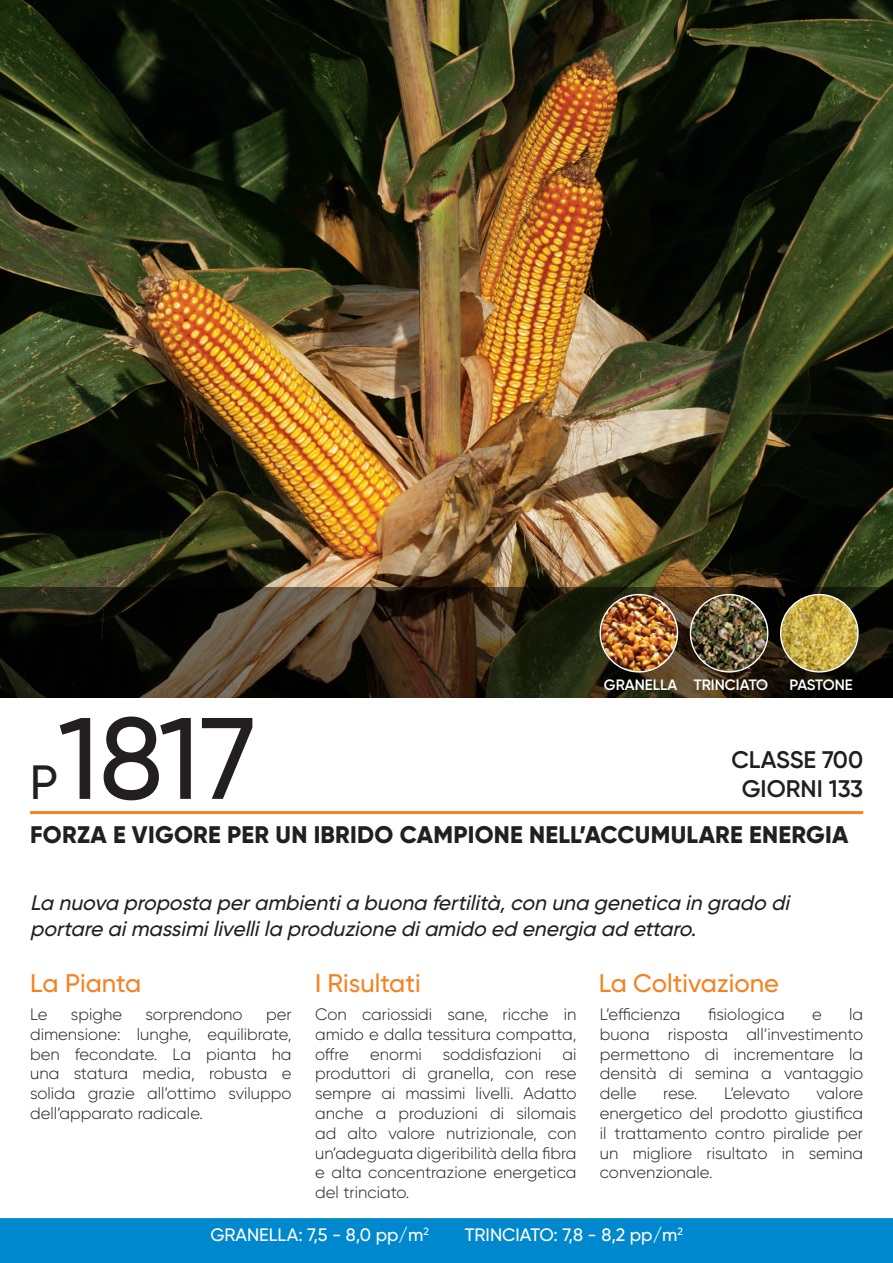
<style>
.page{position:relative;width:893px;height:1263px;background:#fff}
.page>*{position:absolute;margin:0;border:0;box-sizing:border-box;transform-origin:0 0}
.t1{font:500 115.5px "Gilroy";color:#231f20}
.t2{font:500 48px "Gilroy";color:#231f20}
.t3{font:500 25.5px "Gilroy";color:#f58220}
.t4{font:800 24px "Gilroy";letter-spacing:.01em;color:#231f20}
.t5{font:600 24px "Gilroy";color:#231f20}
.t6{font:italic 500 21px/25.2px "Gilroy";color:#231f20}
.t7{font:500 18px "Gilroy";color:#fff}
.t8{font:300 16.5px/19.8px "Gilroy";color:#231f20;text-align:justify}
.t9{font:600 15px "Gilroy";color:#fff}
.t10{font:600 15px "Gilroy";letter-spacing:-.02em;color:#fff}
.s1{font-style:inherit}
</style>
<div class="page">
<hr style="left:30px;top:811px;width:833px;height:3px;background:#f58220">
<div style="left:0;top:1218px;width:893px;height:45px;background:#0088ce"></div>
<img style="left:0;top:0;width:893px;height:587px">
<svg style="left:0;top:587px;width:893px;height:110px;background:#2c2417"></svg>
<img style="left:781px;top:595px;width:77px;height:77px;border-radius:39px">
<div style="left:780px;top:594px;width:79px;height:78px;border:1px solid #fff;border-radius:50%"></div>
<img style="left:690px;top:595px;width:78px;height:77px;border-radius:39px">
<div style="left:690px;top:594px;width:78px;height:78px;border:1px solid #fff;border-radius:50%"></div>
<img style="left:600px;top:595px;width:77px;height:77px;border-radius:39px">
<div style="left:599px;top:594px;width:79px;height:78px;border:1px solid #fff;border-radius:50%"></div>
<p class="t1" style="left:58px;top:687px;width:200px">1817</p>
<p class="t2" style="left:30px;top:752px;width:30px">P</p>
<p class="t9" style="left:604px;top:676px;width:75px">GRANELLA</p>
<p class="t9" style="left:694px;top:676px;width:76px">TRINCIATO</p>
<p class="t10" style="left:789px;top:676px;width:65px">PASTONE</p>
<p class="t5" style="left:731px;top:745px;width:133px">CLASSE 700</p>
<p class="t5" style="left:742px;top:774px;width:123px">GIORNI 133</p>
<p class="t4" style="left:30px;top:820px;width:820px">FORZA E VIGORE PER UN IBRIDO CAMPIONE NELL’ACCUMULARE ENERGIA</p>
<p class="t6" style="left:30px;top:890px;width:766px">La nuova proposta perambientia buona fertilità,con una genetica in grado di portare aimassimilivellila produzione diamido ed energia ad ettaro.</p>
<h3 class="t3" style="left:30px;top:967px;width:113px"><span class="s1">L</span>a Pianta</h3>
<h3 class="t3" style="left:315px;top:967px;width:107px">I Risultati</h3>
<h3 class="t3" style="left:599px;top:967px;width:182px">La Coltivazione</h3>
<p class="t8" style="left:30px;top:1004px;width:263px;text-indent:236px">per dimensione: lunghe, equilibrate, ben fecondate. La pianta ha una statura media, robusta e solida grazie all’ottimo sviluppo dell’apparato radicale.</p>
<p class="t8" style="left:315px;top:1004px;width:263px">Con cariossidi sane, ricche in amido e dalla tessitura compatta, offre</p>
<p class="t8" style="left:30px;top:1004px;width:19px">Le</p>
<p class="t8" style="left:71px;top:1004px;width:53px">spighe</p>
<p class="t8" style="left:146px;top:1004px;width:99px">sorprendono</p>
<p class="t8" style="left:370px;top:1044px;width:53px">enormi</p>
<p class="t8" style="left:443px;top:1044px;width:100px">soddisfazioni</p>
<p class="t8" style="left:315px;top:1044px;width:263px;text-indent:247px">ai produttori di granella, con rese sempre ai massimi livelli. Adatto anche a produzioni di silomais ad alto valore nutrizionale, con un’adeguata digeribilità della fibra e alta concentrazione energetica del trinciato.</p>
<p class="t8" style="left:600px;top:1004px;width:265px;text-indent:249px">la buona risposta all’investimento permettono di incrementare la densità di semina a vantaggio delle</p>
<p class="t8" style="left:600px;top:1004px;width:82px">L’efficienza</p>
<p class="t8" style="left:708px;top:1004px;width:78px">fisiologica</p>
<p class="t8" style="left:812px;top:1004px;width:11px">e</p>
<p class="t8" style="left:600px;top:1083px;width:265px;text-indent:217px">valore energetico del prodotto giustifica il trattamento contro piralide per un migliore risultato in semina convenzionale.</p>
<p class="t8" style="left:663px;top:1083px;width:36px">rese.</p>
<p class="t8" style="left:724px;top:1083px;width:67px">L’elevato</p>
<p class="t7" style="left:210px;top:1223px;width:220px">GRANELLA: 7,5 - 8,0 pp/m<sup>2</sup></p>
<p class="t7" style="left:465px;top:1223px;width:220px">TRINCIATO: 7,8 - 8,2 pp/m<sup>2</sup></p>
</div>
